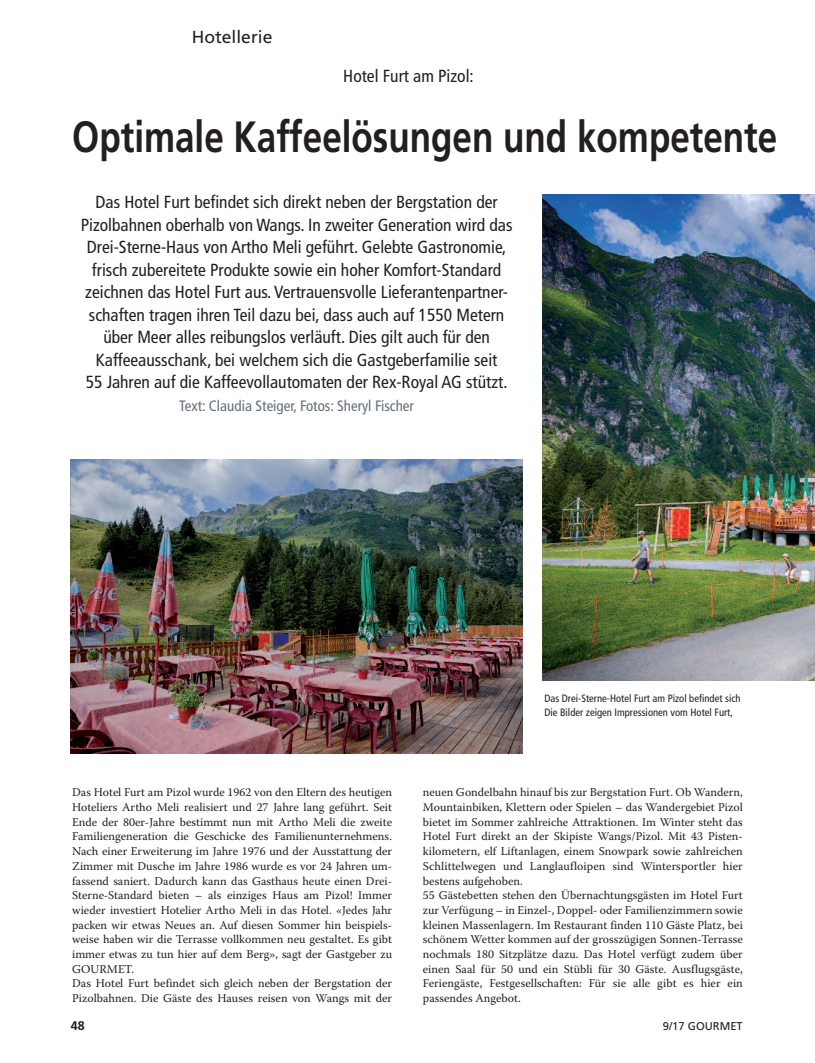
<style>
.page{position:relative;width:815px;height:1063px;background:#fff}
.page>*{position:absolute;margin:0;border:0;box-sizing:border-box;transform-origin:0 0}
.t1{font:700 43.75px "Frutiger";color:#231f20;scale:.8 1}
.t2{font:condensed 17.5px/22.5px "Frutiger";color:#231f20;text-align:center}
.t3{font:17.5px "Frutiger";color:#231f20}
.t4{font:condensed 15px "Frutiger";color:#646e7c}
.t5{font:700 12.5px "Frutiger";color:#231f20}
.t6{font:11.88px/14.8px "Warnock Pro";color:#231f20}
.t7{font:11.25px "Frutiger";color:#231f20}
.t8{font:condensed 10.62px/13.8px "Frutiger";color:#231f20}
</style>
<div class="page">
<img style="left:542px;top:195px;width:273px;height:485px">
<img style="left:71px;top:459px;width:451px;height:294px">
<h2 class="t3" style="left:192px;top:30px;width:82px">Hotellerie</h2>
<h2 class="t2" style="left:343px;top:66px;width:132px">Hotel Furt am Pizol:</h2>
<h1 class="t1" style="left:72px;top:119px;width:883px">Optimale Kaffeelösungen und kompetente</h1>
<p class="t2" style="left:81px;top:192px;width:433px">Das Hotel Furt befindet sich direkt neben der Bergstation der Pizolbahnen oberhalb von Wangs. In zweiter Generation wird das Drei-Sterne-Haus von Artho Meli geführt. Gelebte Gastronomie, frisch zubereitete Produkte sowie ein hoher Komfort-Standard zeichnen das Hotel Furt aus. Vertrauensvolle Lieferantenpartner&shy;schaften tragen ihren Teil dazu bei, dass auch auf 1550 Metern über Meer alles reibungslos verläuft. Dies gilt auch für den Kaffeeausschank, bei welchem sich die Gastgeberfamilie seit<br>55 Jahren auf die Kaffeevollautomaten der Rex-Royal AG stützt.</p>
<p class="t4" style="left:179px;top:400px;width:236px">Text: Claudia Steiger, Fotos: Sheryl Fischer</p>
<p class="t6" style="left:72px;top:786px;width:321px">Das Hotel Furt am Pizol wurde 1962 von den Eltern des heutigen Hoteliers Artho Meli realisiert und 27 Jahre lang geführt. Seit Ende der 80er-Jahre bestimmt nun mit Artho Meli die zweite Familiengeneration die Geschicke des Familienunternehmens.<br>Nach einer Erweiterung im Jahre 1976 und der Ausstattung der Zimmer mit Dusche im Jahre 1986 wurde es vor 24 Jahren um&shy;fassend saniert. Dadurch kann das Gasthaus heute einen Drei-Sterne-Standard bieten – als einziges Haus am Pizol! Immer wieder investiert Hotelier Artho Meli in das Hotel. «Jedes Jahr packen wir etwas Neues an. Auf diesen Sommer hin beispiels&shy;weise haben wir die Terrasse vollkommen neu gestaltet. Es gibt immer etwas zu tun hier auf dem Berg», sagt der Gastgeber zu GOURMET.<br>Das Hotel Furt befindet sich gleich neben der Bergstation der Pizolbahnen. Die Gäste des Hauses reisen von Wangs mit der</p>
<p class="t5" style="left:71px;top:1020px;width:15px">48</p>
<p class="t8" style="left:544px;top:693px;width:198px">Das Drei-Sterne-Hotel Furt am Pizol befindet sich<br>Die Bilder zeigen Impressionen vom Hotel Furt,</p>
<p class="t6" style="left:423px;top:786px;width:321px">neuen Gondelbahn hinauf bis zur Bergstation Furt. Ob Wandern, Mountainbiken, Klettern oder Spielen – das Wandergebiet Pizol bietet im Sommer zahlreiche Attraktionen. Im Winter steht das Hotel Furt direkt an der Skipiste Wangs/Pizol. Mit 43 Pisten&shy;kilometern, elf Liftanlagen, einem Snowpark sowie zahlreichen Schlittelwegen und Langlaufloipen sind Wintersportler hier bestens aufgehoben.<br>55 Gästebetten stehen den Übernachtungsgästen im Hotel Furt zur Verfügung – in Einzel-, Doppel- oder Familienzimmern sowie kleinen Massenlagern. Im Restaurant finden 110 Gäste Platz, bei schönem Wetter kommen auf der grosszügigen Sonnen-Terrasse nochmals 180 Sitzplätze dazu. Das Hotel verfügt zudem über einen Saal für 50 und ein Stübli für 30 Gäste. Ausflugsgäste, Feriengäste, Festgesellschaften: Für sie alle gibt es hier ein passendes Angebot.</p>
<p class="t7" style="left:663px;top:1022px;width:82px">9/17 GOURMET</p>
</div>
